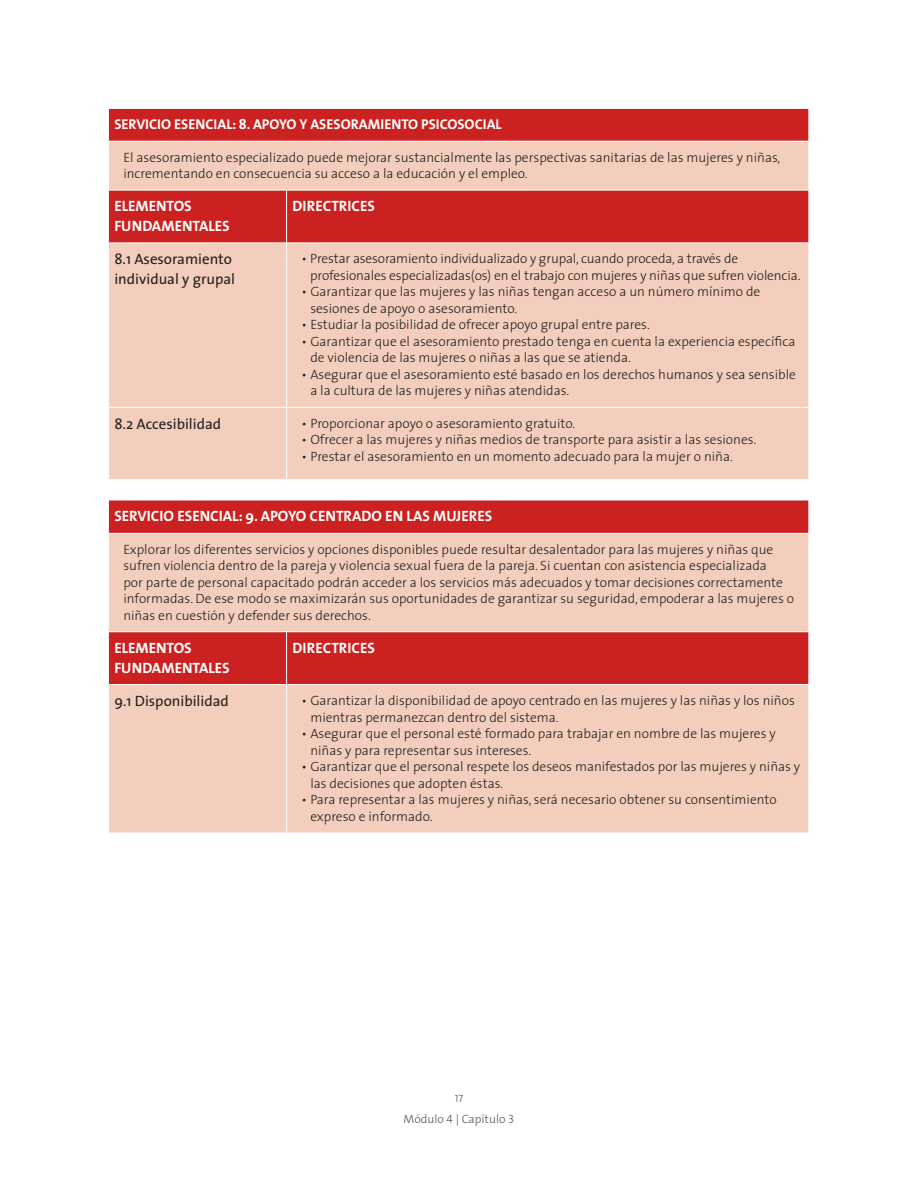
<style>
.page{position:relative;width:918px;height:1188px;background:#fff}
.page>*{position:absolute;margin:0;border:0;box-sizing:border-box;transform-origin:0 0}
.t1{font:700 15px/19.5px "The Sans";color:#fff}
.t2{font:15px/19.5px "The Sans";color:#231f20}
.t3{font:700 14.25px "The Sans";color:#fff}
.t4{font:300 13.5px/16.5px "The Sans";color:#231f20}
.t5{font:300 12px "The Sans";color:#57585a}
.t6{font:10.5px "The Sans Light Caps";color:#57585a}
.s1{font-family:"The Sans Light Caps";font-weight:400}
</style>
<div class="page">
<div style="left:109px;top:109px;width:699px;height:32px;background:#cb2221"></div>
<svg style="left:109px;top:142px;width:699px;height:337px;background:#ecb3a5"></svg>
<hr style="left:108px;top:190px;width:179px;height:1px;background:#fff">
<hr style="left:287px;top:190px;width:522px;height:1px;background:#fff">
<hr style="left:286px;top:190px;width:1px;height:53px;background:#fff">
<hr style="left:108px;top:243px;width:179px;height:1px;background:#fff">
<hr style="left:287px;top:243px;width:522px;height:1px;background:#fff">
<hr style="left:286px;top:243px;width:1px;height:164px;background:#fff">
<hr style="left:108px;top:407px;width:179px;height:1px;background:#fff">
<hr style="left:287px;top:407px;width:522px;height:1px;background:#fff">
<hr style="left:286px;top:408px;width:1px;height:71px;background:#fff">
<div style="left:109px;top:501px;width:699px;height:32px;background:#cb2221"></div>
<svg style="left:109px;top:534px;width:699px;height:299px;background:#ecb0a2"></svg>
<hr style="left:108px;top:631px;width:179px;height:1px;background:#fff">
<hr style="left:287px;top:631px;width:522px;height:1px;background:#fff">
<hr style="left:286px;top:632px;width:1px;height:52px;background:#fff">
<hr style="left:108px;top:684px;width:179px;height:1px;background:#fff">
<hr style="left:287px;top:684px;width:522px;height:1px;background:#fff">
<hr style="left:286px;top:685px;width:1px;height:148px;background:#fff">
<p class="t3" style="left:114px;top:112px;width:389px">SERVICIO ESENCIAL: 8. APOYO Y ASESORAMIENTO PSICOSOCIAL</p>
<p class="t4" style="left:123px;top:148px;width:658px">El asesoramiento especializado puede mejorar sustancialmente las perspectivas sanitarias de las mujeres y niñas, incrementando en consecuencia su acceso a la educación y el empleo.</p>
<p class="t1" style="left:114px;top:196px;width:117px">ELEMENTOS<br>FUNDAMENTALES</p>
<p class="t1" style="left:293px;top:196px;width:84px">DIRECTRICES</p>
<p class="t2" style="left:114px;top:249px;width:122px">8.1 Asesoramiento individual y grupal</p>
<p class="t4" style="left:310px;top:250px;width:492px;text-indent:-9px">• Prestar asesoramiento individualizado y grupal, cuando proceda, a través de profesionales especializadas(os) en el trabajo con mujeres y niñas que sufren violencia.</p>
<p class="t4" style="left:310px;top:283px;width:452px;text-indent:-9px">• Garantizar que las mujeres y las niñas tengan acceso a un número mínimo de sesiones de apoyo o asesoramiento.</p>
<p class="t4" style="left:302px;top:316px;width:350px">• Estudiar la posibilidad de ofrecer apoyo grupal entre pares.</p>
<p class="t4" style="left:310px;top:333px;width:486px;text-indent:-9px">• Garantizar que el asesoramiento prestado tenga en cuenta la experiencia específica de violencia de las mujeres o niñas a las que se atienda.</p>
<p class="t4" style="left:310px;top:366px;width:487px;text-indent:-9px">• Asegurar que el asesoramiento esté basado en los derechos humanos y sea sensible a la cultura de las mujeres y niñas atendidas.</p>
<p class="t2" style="left:114px;top:414px;width:108px">8.2 Accesibilidad</p>
<p class="t4" style="left:302px;top:414px;width:275px">• Proporcionar apoyo o asesoramiento gratuito.</p>
<p class="t4" style="left:302px;top:431px;width:456px">• Ofrecer a las mujeres y niñas medios de transporte para asistir a las sesiones.</p>
<p class="t4" style="left:302px;top:447px;width:433px">• Prestar el asesoramiento en un momento adecuado para la mujer o niña.</p>
<p class="t1" style="left:114px;top:506px;width:380px">SERVICIO ESENCIAL: 9. APOYO CENTRADO EN LAS MUJERES</p>
<p class="t4" style="left:123px;top:541px;width:672px">Explorar los diferentes servicios y opciones disponibles puede resultar desalentador para las mujeres y niñas que sufren violencia dentro de la pareja y violencia sexual fuera de la pareja. Si cuentan con asistencia especializada<br>por parte de personal capacitado podrán acceder a los servicios más adecuados y tomar decisiones correctamente informadas. De ese modo se maximizarán sus oportunidades de garantizar su seguridad, empoderar a las mujeres o niñas en cuestión y defender sus derechos.</p>
<p class="t1" style="left:114px;top:638px;width:117px">ELEMENTOS<br>FUNDAMENTALES</p>
<p class="t1" style="left:293px;top:638px;width:84px">DIRECTRICES</p>
<p class="t2" style="left:114px;top:691px;width:116px">9.1 Disponibilidad</p>
<p class="t4" style="left:310px;top:692px;width:486px;text-indent:-9px">• Garantizar la disponibilidad de apoyo centrado en las mujeres y las niñas y los niños mientras permanezcan dentro del sistema.</p>
<p class="t4" style="left:310px;top:725px;width:467px;text-indent:-9px">• Asegurar que el personal esté formado para trabajar en nombre de las mujeres y niñas y para representar sus intereses.</p>
<p class="t4" style="left:310px;top:758px;width:491px;text-indent:-9px">• Garantizar que el personal respete los deseos manifestados por las mujeres y niñas y las decisiones que adopten éstas.</p>
<p class="t4" style="left:310px;top:791px;width:468px;text-indent:-9px">• Para representar a las mujeres y niñas, será necesario obtener su consentimiento expreso e informado.</p>
<p class="t6" style="left:455px;top:1090px;width:10px">17</p>
<p class="t5" style="left:404px;top:1109px;width:112px">Módulo <span class="s1">4</span> | Capítulo <span class="s1">3</span></p>
</div>
